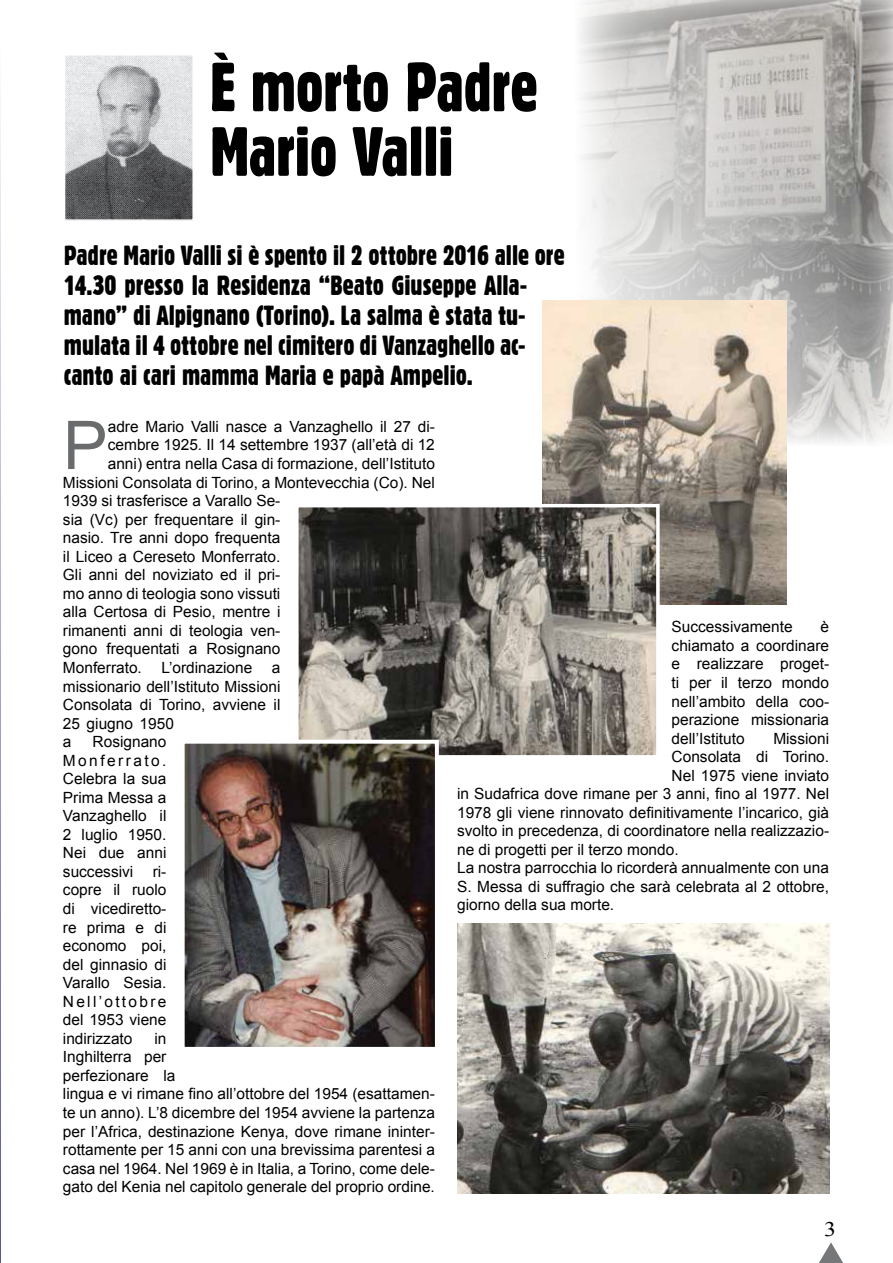
<style>
.page{position:relative;width:893px;height:1263px;background:#fff}
.page>*{position:absolute;margin:0;border:0;box-sizing:border-box;transform-origin:0 0}
.t1{font:67.5px/64.5px "Gothic 821 Condensed BT";color:#000}
.t2{font:67.2px "Arial";color:#6a6b6d}
.t3{font:27px/30px "Gothic 821 Condensed BT";color:#000}
.t4{font:20.7px "Times New Roman";color:#000;scale:1.16 1}
.t5{font:15.45px/18.6px "Arial";color:#000;text-align:justify}
</style>
<div class="page">
<img style="left:457px;top:924px;width:372px;height:269px">
<svg style="left:819px;top:1242px;width:24px;height:21px"></svg>
<img style="left:580px;top:0;width:313px;height:443px">
<img style="left:542px;top:300px;width:245px;height:304px">
<img style="left:299px;top:508px;width:357px;height:246px">
<div style="left:295px;top:504px;width:365px;height:254px;border:3px solid #fff"></div>
<img style="left:186px;top:745px;width:248px;height:301px">
<div style="left:181px;top:740px;width:258px;height:311px;border:4px solid #fff"></div>
<img style="left:67px;top:57px;width:124px;height:161px">
<div style="left:64px;top:54px;width:130px;height:167px;border:2px solid #fff"></div>
<h1 class="t1" style="left:210px;top:54px;width:329px">È morto Padre<br>Mario Valli</h1>
<p class="t3" style="left:64px;top:240px;width:502px">Padre Mario Valli si è spento il 2 ottobre 2016 alle ore 14.30 presso la Residenza “Beato Giuseppe Alla&shy;mano” di Alpignano (Torino). La salma è stata tu&shy;mulata il 4 ottobre nel cimitero di Vanzaghello ac&shy;canto ai cari mamma Maria e papà Ampelio.</p>
<h2 class="t2" style="left:63px;top:401px;width:46px">P</h2>
<p class="t5" style="left:108px;top:417px;width:329px">adre Mario Valli nasce a Vanzaghello il 27 di-</p>
<p class="t5" style="left:108px;top:436px;width:329px">cembre 1925. Il 14 settembre 1937 (all’età di 12</p>
<p class="t5" style="left:108px;top:454px;width:329px">anni) entra nella Casa di formazione, dell’Istituto</p>
<p class="t5" style="left:63px;top:473px;width:373px">Missioni Consolata di Torino, a Montevecchia (Co). Nel</p>
<p class="t5" style="left:63px;top:491px;width:219px">1939 si trasferisce a Varallo Se-</p>
<p class="t5" style="left:63px;top:510px;width:219px">sia (Vc) per frequentare il gin-</p>
<p class="t5" style="left:63px;top:529px;width:219px">nasio. Tre anni dopo frequenta</p>
<p class="t5" style="left:63px;top:547px;width:219px">il Liceo a Cereseto Monferrato.</p>
<p class="t5" style="left:63px;top:566px;width:219px">Gli anni del noviziato ed il pri-</p>
<p class="t5" style="left:63px;top:584px;width:219px">mo anno di teologia sono vissuti</p>
<p class="t5" style="left:63px;top:603px;width:219px">alla Certosa di Pesio, mentre i</p>
<p class="t5" style="left:63px;top:621px;width:219px">rimanenti anni di teologia ven-</p>
<p class="t5" style="left:63px;top:640px;width:219px">gono frequentati a Rosignano</p>
<p class="t5" style="left:63px;top:658px;width:80px">Monferrato.</p>
<p class="t5" style="left:161px;top:658px;width:93px">L’ordinazione</p>
<p class="t5" style="left:63px;top:658px;width:219px;text-align:left;text-indent:209px">a missionario dell’Istituto Missioni<br>Consolata di Torino, avviene il<br>25 giugno 1950<br>a</p>
<p class="t5" style="left:63px;top:732px;width:105px;text-indent:30px">Rosignano Monferrato.<br>Celebra la sua Prima Messa a Vanzaghello il 2 luglio 1950.<br>Nei due anni successivi</p>
<p class="t5" style="left:63px;top:862px;width:105px;text-indent:90px">ri&shy;copre il ruolo di vicediretto&shy;re prima e di economo poi, del ginnasio di Varallo Sesia.<br>Nell’ottobre del 1953 viene indirizzato</p>
<p class="t5" style="left:63px;top:1029px;width:373px;text-align:left;text-indent:91px">in<br>Inghilterra per<br>perfezionare la<br>lingua e vi rimane fino all’ottobre del 1954 (esattamen&shy;te un anno). L’8 dicembre del 1954 avviene la partenza per l’Africa, destinazione Kenya, dove rimane ininter&shy;rottamente per 15 anni con una brevissima parentesi a casa nel 1964. Nel 1969 è in Italia, a Torino, come dele&shy;gato del Kenia nel capitolo generale del proprio ordine.</p>
<p class="t5" style="left:672px;top:618px;width:123px">Successivamente</p>
<p class="t5" style="left:672px;top:618px;width:159px;text-indent:149px">è chiamato a coordinare e realizzare proget&shy;ti per il terzo mondo nell’ambito della coo&shy;perazione missionaria dell’Istituto</p>
<p class="t5" style="left:773px;top:729px;width:57px">Missioni</p>
<p class="t5" style="left:672px;top:747px;width:159px">Consolata di Torino.</p>
<p class="t5" style="left:672px;top:766px;width:159px">Nel 1975 viene inviato</p>
<p class="t5" style="left:457px;top:785px;width:373px">in Sudafrica dove rimane per 3 anni, fino al 1977. Nel</p>
<p class="t5" style="left:457px;top:803px;width:373px">1978 gli viene rinnovato definitivamente l’incarico, già</p>
<p class="t5" style="left:457px;top:822px;width:373px">svolto in precedenza, di coordinatore nella realizzazio-</p>
<p class="t5" style="left:457px;top:840px;width:223px">ne di progetti per il terzo mondo.</p>
<p class="t5" style="left:457px;top:859px;width:373px">La nostra parrocchia lo ricorderà annualmente con una</p>
<p class="t5" style="left:457px;top:877px;width:373px">S. Messa di suffragio che sarà celebrata al 2 ottobre,</p>
<p class="t5" style="left:457px;top:896px;width:159px">giorno della sua morte.</p>
<h3 class="t4" style="left:824px;top:1215px;width:12px">3</h3>
</div>
